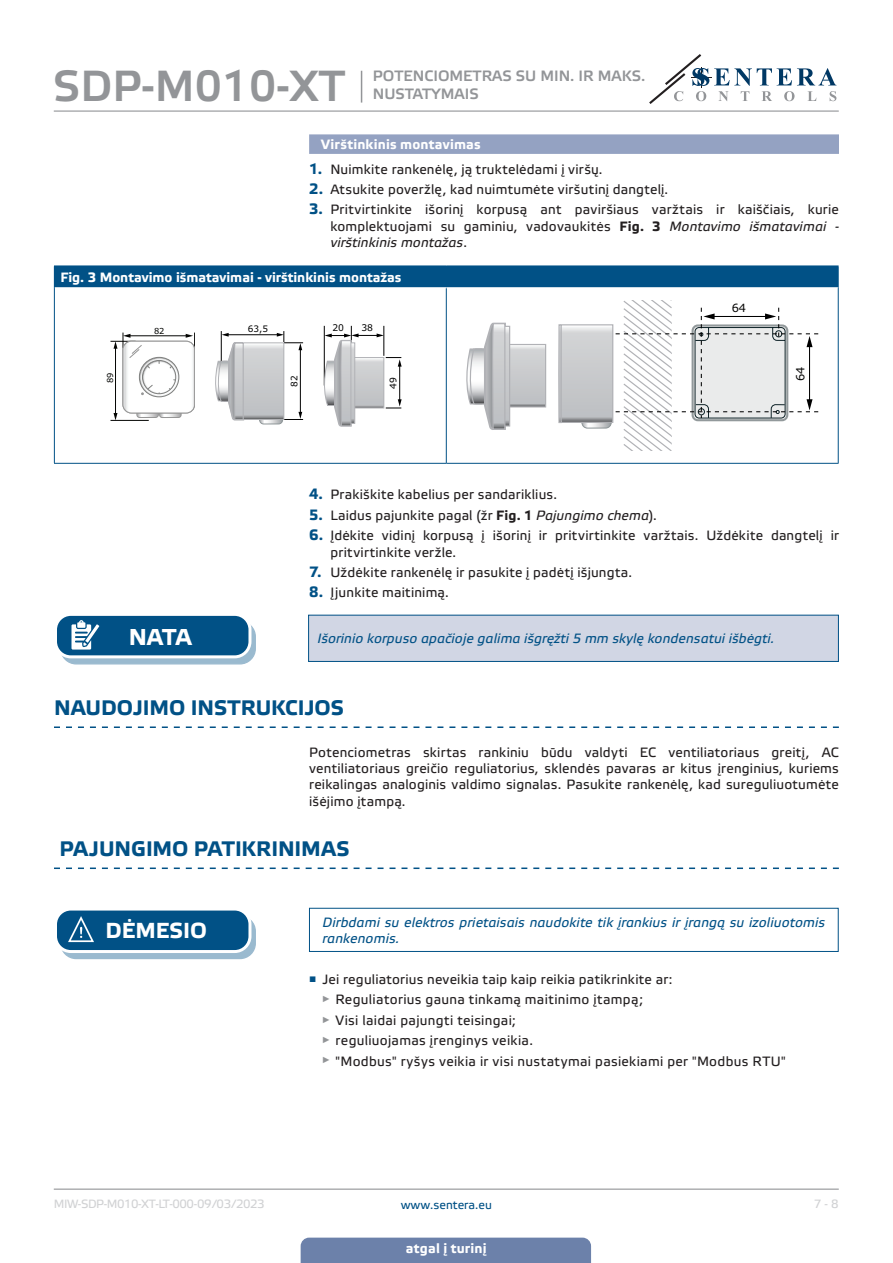
<style>
.page{position:relative;width:893px;height:1263px;background:#fff}
.page>*{position:absolute;margin:0;border:0;box-sizing:border-box;transform-origin:0 0}
.t1{font:43.5px "Etelka Medium Pro";color:#939598}
.t2{font:700 22.95px "Etelka Text Pro";color:#fff}
.t3{font:700 21.75px "Etelka Text Pro";letter-spacing:-.005em;color:#fff}
.t4{font:700 21px "Etelka Text Pro";letter-spacing:-.005em;color:#015186}
.t5{font:15px/18px "Etelka Medium Pro";color:#939598}
.body{font:13.5px/16.2px "Etelka Text Pro";letter-spacing:.015em;color:#231f20;text-align:justify}
.attention{font:italic 13.5px "Etelka Text Pro";letter-spacing:.01em;color:#015186}
.head-table{font:700 13.5px "Etelka Text Pro";color:#fff}
.Number-roman{font:700 13.5px "Etelka Text Pro";letter-spacing:.015em;color:#fff}
.t6{font:12px "Etelka Text Pro";letter-spacing:-.035em;color:#d1d2d4}
.t7{font:12px "Etelka Text Pro";color:#015186}
.t8{font:11.4px "Verdana";color:#050504}
.t9{font:9.15px "Verdana";color:#000}
.t10{font:9px "Verdana";color:#000}
.t11{font:8.25px "Verdana";color:#040503}
.s1{font-weight:700;font-size:15px;color:#015186}
.s2{font-weight:700}
.s3{font-style:italic}
</style>
<div class="page">
<hr style="left:54px;top:111px;width:785px;height:1px;background:#939598">
<hr style="left:54px;top:1188px;width:785px;height:2px;background:#939598">
<svg style="left:649px;top:54px;width:187px;height:50px"></svg>
<div style="left:301px;top:1237px;width:290px;height:26px;background:#6c81aa"></div>
<hr style="left:361px;top:71px;width:1px;height:32px;background:#939598">
<div style="left:309px;top:134px;width:530px;height:20px;background:#94a2c2"></div>
<div style="left:54px;top:266px;width:784px;height:22px;background:#015186"></div>
<svg style="left:838px;top:266px;width:1px;height:22px"></svg>
<hr style="left:54px;top:288px;width:1px;height:175px;background:#015186">
<hr style="left:446px;top:288px;width:1px;height:175px;background:#015186">
<hr style="left:838px;top:288px;width:1px;height:175px;background:#015186">
<hr style="left:54px;top:463px;width:392px;height:1px;background:#015186">
<hr style="left:446px;top:463px;width:393px;height:1px;background:#015186">
<hr style="left:55px;top:287px;width:391px;height:1px;background:#fff">
<hr style="left:446px;top:287px;width:392px;height:1px;background:#fff">
<hr style="left:111px;top:420px;width:38px;height:1px;background:#040503">
<svg style="left:110px;top:333px;width:85px;height:87px"></svg>
<div style="left:259px;top:415px;width:24px;height:9px;border:1px solid #8e9698;border-radius:4px"></div>
<hr style="left:221px;top:331px;width:1px;height:50px;background:#000">
<hr style="left:222px;top:335px;width:62px;height:1px;background:#c0c0c0">
<hr style="left:227px;top:334px;width:51px;height:1px;background:#000">
<hr style="left:300px;top:349px;width:1px;height:64px;background:#000">
<svg style="left:260px;top:412px;width:43px;height:12px"></svg>
<svg style="left:277px;top:331px;width:26px;height:19px"></svg>
<svg style="left:215px;top:333px;width:30px;height:88px"></svg>
<svg style="left:245px;top:344px;width:37px;height:74px;background:#c8cacc"></svg>
<div style="left:243px;top:342px;width:41px;height:78px;border:1px solid #b1b2b6"></div>
<hr style="left:324px;top:326px;width:1px;height:59px;background:#000">
<hr style="left:351px;top:326px;width:1px;height:31px;background:#000">
<hr style="left:384px;top:326px;width:1px;height:30px;background:#a4a4a4">
<hr style="left:383px;top:326px;width:1px;height:30px;background:#000">
<svg style="left:323px;top:333px;width:79px;height:94px"></svg>
<div style="left:581px;top:416px;width:31px;height:13px;border:1px solid #8e9698;border-radius:6px"></div>
<svg style="left:558px;top:324px;width:3px;height:99px"></svg>
<svg style="left:563px;top:327px;width:19px;height:94px;background:#c7c9cb"></svg>
<div style="left:561px;top:324px;width:52px;height:99px;border:1px solid #b1b2b6"></div>
<svg style="left:582px;top:301px;width:236px;height:150px"></svg>
<svg style="left:511px;top:346px;width:33px;height:59px;background:#c9cacd"></svg>
<div style="left:504px;top:344px;width:42px;height:63px;border:1px solid #b1b2b6"></div>
<svg style="left:466px;top:322px;width:45px;height:108px"></svg>
<svg style="left:54px;top:726px;width:785px;height:2px"></svg>
<div style="left:309px;top:615px;width:529px;height:46px;background:#d1d6e4"></div>
<div style="left:308px;top:615px;width:531px;height:47px;border:1px solid #015186"></div>
<svg style="left:61px;top:621px;width:194px;height:43px"></svg>
<div style="left:60px;top:621px;width:196px;height:43px;border:1px solid #015186;border-radius:15px"></div>
<div style="left:56px;top:614px;width:194px;height:43px;background:#015186;border-radius:15px"></div>
<div style="left:54px;top:613px;width:197px;height:45px;border:3px solid #fff;border-radius:15px"></div>
<svg style="left:71px;top:620px;width:34px;height:38px"></svg>
<svg style="left:54px;top:867px;width:785px;height:2px"></svg>
<div style="left:309px;top:908px;width:530px;height:44px;border:1px solid #015186"></div>
<div style="left:61px;top:916px;width:194px;height:42px;background:#9abacf;border-radius:15px"></div>
<div style="left:60px;top:915px;width:196px;height:44px;border:1px solid #015186;border-radius:15px"></div>
<div style="left:56px;top:909px;width:194px;height:42px;background:#015186;border-radius:15px"></div>
<div style="left:54px;top:907px;width:197px;height:46px;border:3px solid #fff;border-radius:15px"></div>
<svg style="left:67px;top:916px;width:38px;height:36px"></svg>
<h1 class="t1" style="left:53px;top:62px;width:294px">SDP-M010-XT</h1>
<p class="t5" style="left:373px;top:67px;width:274px">POTENCIOMETRAS SU MIN. IR MAKS.<br>NUSTATYMAIS</p>
<p class="Number-roman" style="left:321px;top:136px;width:161px">Virštinkinis montavimas</p>
<p class="body" style="left:309px;top:162px;width:295px"><span class="s1">1.</span> Nuimkite rankenėlę, ją truktelėdami į viršų.</p>
<p class="body" style="left:309px;top:182px;width:361px"><span class="s1">2.</span> Atsukite poveržlę, kad nuimtumėte viršutinį dangtelį.</p>
<p class="body" style="left:330px;top:202px;width:510px;text-indent:-21px"><span class="s1">3.</span> Pritvirtinkite išorinį korpusą ant paviršiaus varžtais ir kaiščiais, kurie komplektuojami su gaminiu, vadovaukitės <span class="s2">Fig. 3</span> <span class="s3">Montavimo išmatavimai - virštinkinis montažas</span>.</p>
<p class="head-table" style="left:60px;top:268px;width:343px">Fig. 3 Montavimo išmatavimai - virštinkinis montažas</p>
<p class="t11" style="left:105px;top:383px;width:12px;rotate:-90deg">89</p>
<p class="t11" style="left:154px;top:325px;width:12px">82</p>
<p class="t10" style="left:248px;top:323px;width:22px">63,5</p>
<p class="t10" style="left:288px;top:387px;width:13px;rotate:-90deg">82</p>
<p class="t9" style="left:332px;top:321px;width:13px">20</p>
<p class="t9" style="left:361px;top:321px;width:13px">38</p>
<p class="t9" style="left:387px;top:389px;width:13px;rotate:-90deg">49</p>
<p class="t8" style="left:732px;top:300px;width:16px">64</p>
<p class="t8" style="left:792px;top:381px;width:16px;rotate:-90deg">64</p>
<p class="body" style="left:309px;top:487px;width:249px"><span class="s1">4.</span> Prakiškite kabelius per sandariklius.</p>
<p class="body" style="left:309px;top:508px;width:349px"><span class="s1">5.</span> Laidus pajunkite pagal (žr <span class="s2">Fig. 1</span> <span class="s3">Pajungimo chema</span>).</p>
<p class="body" style="left:330px;top:528px;width:510px;text-indent:-21px"><span class="s1">6.</span> Įdėkite vidinį korpusą į išorinį ir pritvirtinkite varžtais. Uždėkite dangtelį ir pritvirtinkite veržle.</p>
<p class="body" style="left:309px;top:565px;width:324px"><span class="s1">7.</span> Uždėkite rankenėlę ir pasukite į padėtį išjungta.</p>
<p class="body" style="left:309px;top:585px;width:141px"><span class="s1">8.</span> Įjunkite maitinimą.</p>
<p class="t2" style="left:129px;top:623px;width:65px">NATA</p>
<p class="attention" style="left:317px;top:631px;width:458px">Išorinio korpuso apačioje galima išgręžti 5 mm skylę kondensatui išbėgti.</p>
<p class="t4" style="left:54px;top:695px;width:291px">NAUDOJIMO INSTRUKCIJOS</p>
<p class="body" style="left:309px;top:745px;width:531px">Potenciometras skirtas rankiniu būdu valdyti EC ventiliatoriaus greitį, AC ventiliatoriaus greičio reguliatorius, sklendės pavaras ar kitus įrenginius, kuriems reikalingas analoginis valdimo signalas. Pasukite rankenėlę, kad sureguliuotumėte išėjimo įtampą.</p>
<p class="t4" style="left:59px;top:836px;width:292px">PAJUNGIMO PATIKRINIMAS</p>
<p class="t3" style="left:105px;top:917px;width:103px">DĖMESIO</p>
<p class="attention" style="left:323px;top:915px;width:504px">Dirbdami su elektros prietaisais naudokite tik įrankius ir įrangą su izoliuotomis</p>
<p class="attention" style="left:323px;top:931px;width:78px">rankenomis.</p>
<p class="body" style="left:309px;top:972px;width:365px"><sup>■</sup> Jei reguliatorius neveikia taip kaip reikia patikrinkite ar:</p>
<p class="body" style="left:322px;top:992px;width:323px"><sup>►</sup> Reguliatorius gauna tinkamą maitinimo įtampą;</p>
<p class="body" style="left:322px;top:1013px;width:195px"><sup>►</sup> Visi laidai pajungti teisingai;</p>
<p class="body" style="left:322px;top:1033px;width:213px"><sup>►</sup> reguliuojamas įrenginys veikia.</p>
<p class="body" style="left:322px;top:1054px;width:465px"><sup>►</sup> "Modbus" ryšys veikia ir visi nustatymai pasiekiami per "Modbus RTU"</p>
<p class="t6" style="left:54px;top:1197px;width:212px">MIW-SDP-M010-XT-LT-000 - 09 / 03 / 2023</p>
<p class="t7" style="left:401px;top:1198px;width:93px">www.sentera.eu</p>
<p class="t6" style="left:814px;top:1197px;width:27px">7 - 8</p>
<p class="head-table" style="left:406px;top:1239px;width:82px">atgal į turinį</p>
</div>
